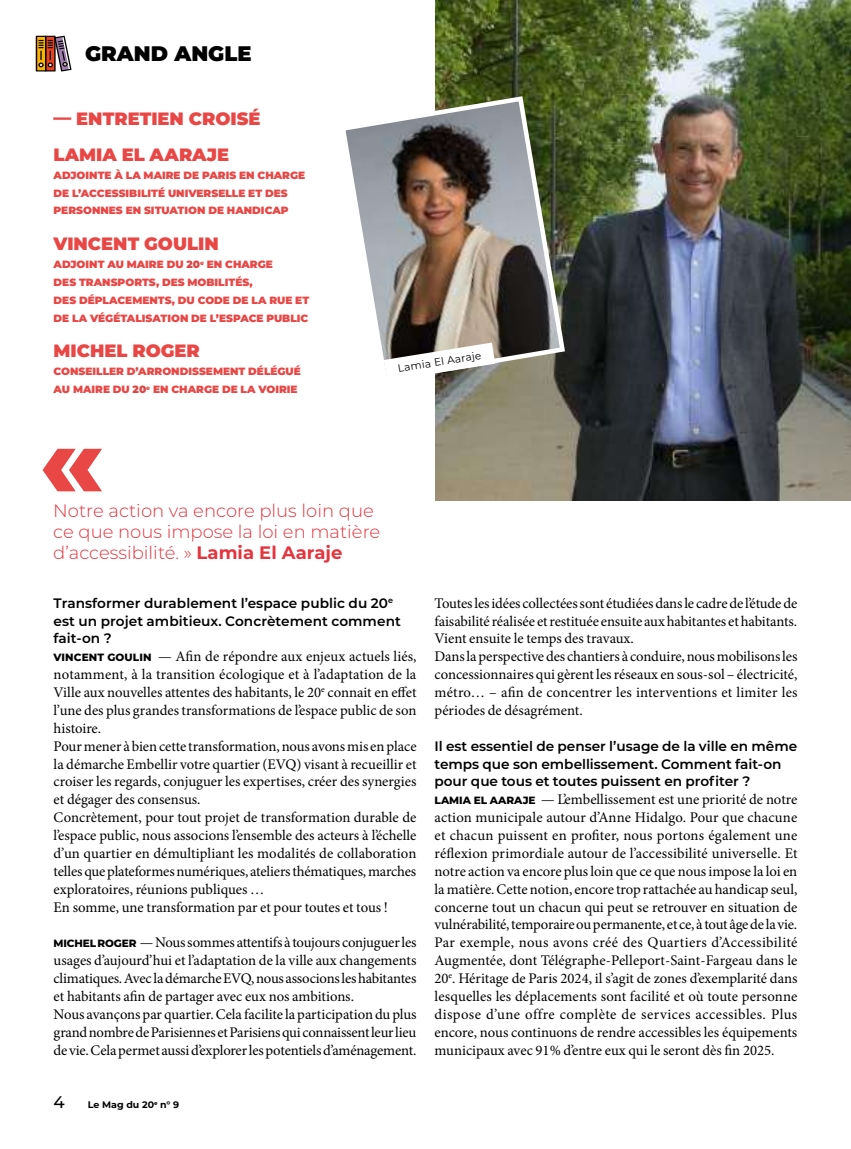
<style>
.page{position:relative;width:851px;height:1149px;background:#fff}
.page>*{position:absolute;margin:0;border:0;box-sizing:border-box;transform-origin:0 0}
.t1{font:900 21px "Montserrat";color:#000}
.t2{font:300 18px/21px "Montserrat";color:#e4343e}
.t3{font:900 17.85px/35.7px "Montserrat";color:#e84745}
.t4{font:500 16.8px "Montserrat";color:#000}
.t5{font:14.7px/17.9px "Minion Pro";letter-spacing:-.005em;color:#000}
.t6{font:600 13.65px/17.9px "Montserrat";color:#000}
.t7{font:900 10.5px/17.9px "Montserrat";color:#e84745}
.t8{font:10.5px "Montserrat";color:#000}
.t9{font:700 9.45px "Montserrat";color:#000}
.s1{color:#db4745}
.s2{font-weight:700}
.s3{font-family:"Montserrat";font-weight:800;font-size:10.5px}
</style>
<div class="page">
<img style="left:435px;top:0;width:415px;height:500px">
<svg style="left:36px;top:36px;width:35px;height:35px"></svg>
<svg style="left:43px;top:448px;width:59px;height:43px"></svg>
<img style="left:345px;top:94px;width:222px;height:290px">
<svg style="left:384px;top:342px;width:111px;height:39px"></svg>
<h1 class="t1" style="left:85px;top:38px;width:168px">GRAND ANGLE</h1>
<p class="t3" style="left:54px;top:100px;width:208px">— ENTRETIEN CROISÉ<br>LAMIA EL AARAJE</p>
<p class="t7" style="left:54px;top:165px;width:253px">ADJOINTE À LA MAIRE DE PARIS EN CHARGE<br>DE L’ACCESSIBILITÉ UNIVERSELLE ET DES<br>PERSONNES EN SITUATION DE HANDICAP</p>
<p class="t3" style="left:54px;top:225px;width:166px">VINCENT GOULIN</p>
<p class="t7" style="left:54px;top:255px;width:257px">ADJOINT AU MAIRE DU <span class="s1">20</span><sup>e</sup> EN CHARGE<br>DES TRANSPORTS, DES MOBILITÉS,<br>DES DÉPLACEMENTS, DU CODE DE LA RUE ET DE LA VÉGÉTALISATION DE L’ESPACE PUBLIC</p>
<p class="t3" style="left:54px;top:332px;width:148px">MICHEL ROGER</p>
<p class="t7" style="left:54px;top:362px;width:249px">CONSEILLER D’ARRONDISSEMENT DÉLÉGUÉ<br>AU MAIRE DU <span class="s1">20</span><sup>e</sup> EN CHARGE DE LA VOIRIE</p>
<p class="t8" style="left:397px;top:361px;width:86px;rotate:-9deg">Lamia El Aaraje</p>
<p class="t2" style="left:53px;top:499px;width:328px">Notre action va encore plus loin que ce que nous impose la loi en matière d’accessibilité. » <span class="s2">Lamia El Aaraje</span></p>
<p class="t6" style="left:54px;top:593px;width:349px">Transformer durablement l’espace public du 20<sup>e </sup>est un projet ambitieux. Concrètement comment fait-on ?</p>
<p class="t5" style="left:54px;top:647px;width:364px"><span class="s3">VINCENT GOULIN</span> — Afin de répondre aux enjeux actuels liés, notamment, à la transition écologique et à l’adaptation de la Ville aux nouvelles attentes des habitants, le 20<sup>e</sup> connait en effet l’une des plus grandes transformations de l’espace public de son histoire.<br>Pour mener à bien cette transformation, nous avons mis en place la démarche Embellir votre quartier (EVQ) visant à recueillir et croiser les regards, conjuguer les expertises, créer des synergies et dégager des consensus.<br>Concrètement, pour tout projet de transformation durable de l’espace public, nous associons l’ensemble des acteurs à l’échelle d’un quartier en démultipliant les modalités de collaboration telles que plateformes numériques, ateliers thématiques, marches exploratoires, réunions publiques …<br>En somme, une transformation par et pour toutes et tous !</p>
<p class="t5" style="left:54px;top:933px;width:364px"><span class="s3">MICHEL ROGER</span> — Nous sommes attentifs à toujours conjuguer les usages d’aujourd’hui et l’adaptation de la ville aux changements climatiques. Avec la démarche EVQ, nous associons les habitantes et habitants afin de partager avec eux nos ambitions.<br>Nous avançons par quartier. Cela facilite la participation du plus grand nombre de Parisiennes et Parisiens qui connaissent leur lieu de vie. Cela permet aussi d’explorer les potentiels d’aménagement.</p>
<p class="t4" style="left:54px;top:1090px;width:13px">4</p>
<p class="t9" style="left:88px;top:1097px;width:93px">Le Mag du 20<sup>e</sup> n° 9</p>
<p class="t5" style="left:434px;top:594px;width:364px">Toutes les idées collectées sont étudiées dans le cadre de l’étude de faisabilité réalisée et restituée ensuite aux habitantes et habitants.<br>Vient ensuite le temps des travaux.<br>Dans la perspective des chantiers à conduire, nous mobilisons les concessionnaires qui gèrent les réseaux en sous-sol – électricité, métro… – afin de concentrer les interventions et limiter les périodes de désagrément.</p>
<p class="t6" style="left:434px;top:736px;width:364px">Il est essentiel de penser l’usage de la ville en même temps que son embellissement. Comment fait-on pour que tous et toutes puissent en profiter ?</p>
<p class="t5" style="left:434px;top:790px;width:364px;text-align:justify"><span class="s3">LAMIA EL AARAJE</span> — L’embellissement est une priorité de notre action municipale autour d’Anne Hidalgo. Pour que chacune et chacun puissent en profiter, nous portons également une réflexion primordiale autour de l’accessibilité universelle. Et notre action va encore plus loin que ce que nous impose la loi en la matière. Cette notion, encore trop rattachée au handicap seul, concerne tout un chacun qui peut se retrouver en situation de vulnérabilité, temporaire ou permanente, et ce, à tout âge de la vie.<br>Par exemple, nous avons créé des Quartiers d’Accessibilité Augmentée, dont Télégraphe-Pelleport-Saint-Fargeau dans le 20<sup>e</sup>. Héritage de Paris 2024, il s’agit de zones d’exemplarité dans lesquelles les déplacements sont facilité et où toute personne dispose d’une offre complète de services accessibles. Plus encore, nous continuons de rendre accessibles les équipements municipaux avec 91% d’entre eux qui le seront dès fin 2025.</p>
</div>
